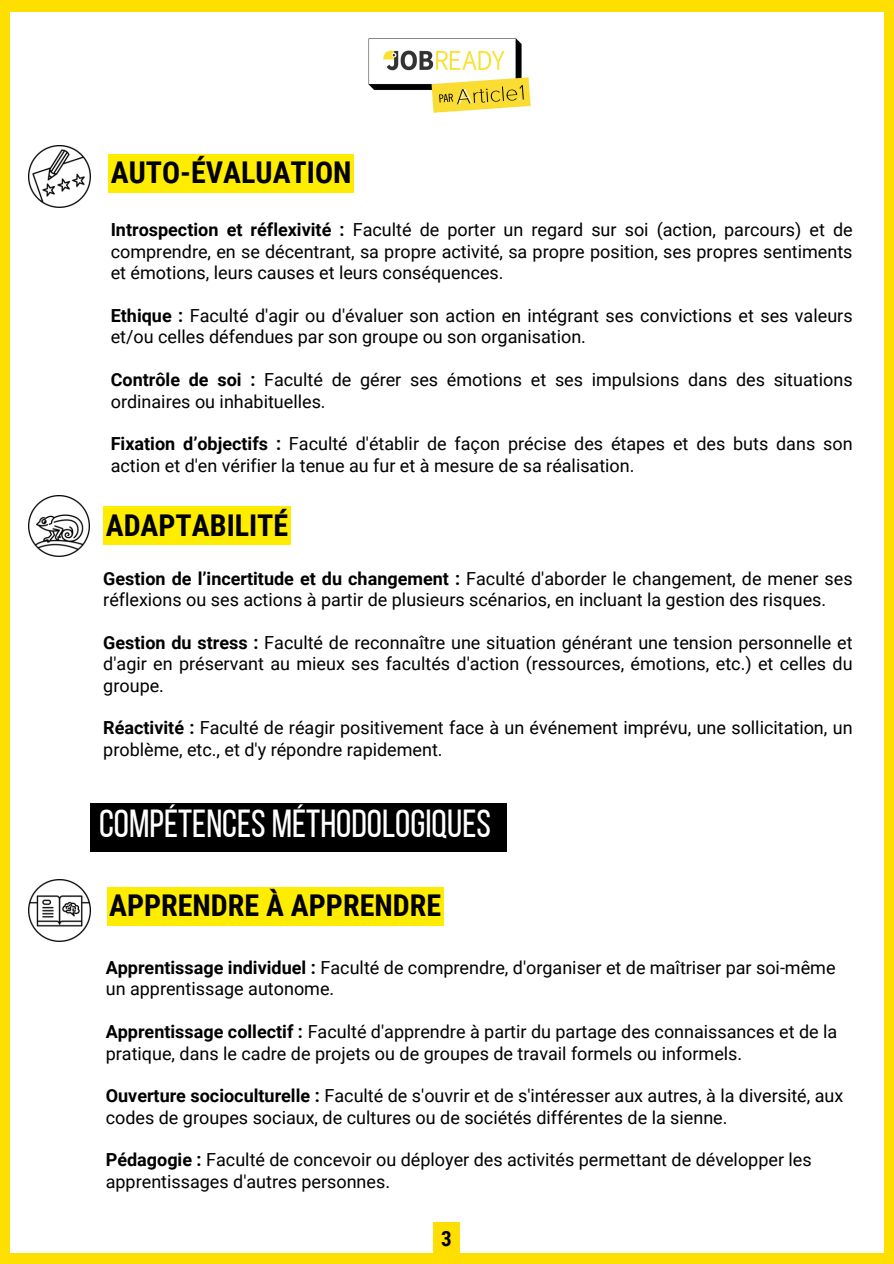
<style>
.page{position:relative;width:894px;height:1264px;background:#fff}
.page>*{position:absolute;margin:0;border:0;box-sizing:border-box;transform-origin:0 0}
.t1{font:39px "Bebas Neue";color:#fff}
.t2{font:700 30px "Roboto Condensed";color:#000}
.t3{font:700 21px "Roboto Condensed";color:#000}
.t4{font:18px/21.3px "Roboto";color:#000}
.s1{font-weight:700}
</style>
<div class="page">
<div style="left:103px;top:506px;width:187px;height:39px;background:#ffed00"></div>
<div style="left:108px;top:154px;width:246px;height:38px;background:#ffed00"></div>
<div style="left:107px;top:886px;width:336px;height:39px;background:#ffed00"></div>
<img style="left:29px;top:146px;width:62px;height:62px">
<img style="left:29px;top:496px;width:60px;height:60px">
<img style="left:29px;top:879px;width:62px;height:62px">
<div style="left:90px;top:803px;width:416px;height:48px;background:#000"></div>
<div style="left:433px;top:1221px;width:27px;height:33px;background:#ffdf00"></div>
<div style="left:0;top:0;width:893px;height:12px;background:#ffdf00"></div>
<div style="left:0;top:0;width:9px;height:1263px;background:#ffdf00"></div>
<div style="left:0;top:1252px;width:893px;height:11px;background:#ffdf00"></div>
<img style="left:368px;top:38px;width:163px;height:75px">
<div style="left:884px;top:0;width:9px;height:1263px;background:#ffdf00"></div>
<p class="t2" style="left:111px;top:155px;width:242px">AUTO-ÉVALUATION</p>
<p class="t4" style="left:111px;top:220px;width:743px;text-align:justify"><span class="s1">Introspection et réflexivité :</span> Faculté de porter un regard sur soi (action, parcours) et de comprendre, en se décentrant, sa propre activité, sa propre position, ses propres sentiments et émotions, leurs causes et leurs conséquences.</p>
<h2 class="t4" style="left:111px;top:305px;width:743px"><span class="s1">Ethique :</span> Faculté d'agir ou d'évaluer son action en intégrant ses convictions et ses valeurs et/ou celles défendues par son groupe ou son organisation.</h2>
<p class="t4" style="left:111px;top:369px;width:743px"><span class="s1">Contrôle de soi :</span> Faculté de gérer ses émotions et ses impulsions dans des situations ordinaires ou inhabituelles.</p>
<p class="t4" style="left:111px;top:433px;width:743px"><span class="s1">Fixation d’objectifs :</span> Faculté d'établir de façon précise des étapes et des buts dans son action et d'en vérifier la tenue au fur et à mesure de sa réalisation.</p>
<p class="t2" style="left:106px;top:508px;width:184px">ADAPTABILITÉ</p>
<p class="t4" style="left:103px;top:568px;width:750px"><span class="s1">Gestion de l’incertitude et du changement :</span> Faculté d'aborder le changement, de mener ses réflexions ou ses actions à partir de plusieurs scénarios, en incluant la gestion des risques.</p>
<h2 class="t4" style="left:103px;top:632px;width:750px;text-align:justify"><span class="s1">Gestion du stress :</span> Faculté de reconnaître une situation générant une tension personnelle et d'agir en préservant au mieux ses facultés d'action (ressources, émotions, etc.) et celles du groupe.</h2>
<p class="t4" style="left:103px;top:717px;width:750px"><span class="s1">Réactivité :</span> Faculté de réagir positivement face à un événement imprévu, une sollicitation, un problème, etc., et d'y répondre rapidement.</p>
<p class="t1" style="left:99px;top:807px;width:393px">COMPÉTENCES MÉTHODOLOGIQUES</p>
<p class="t2" style="left:109px;top:888px;width:333px">APPRENDRE À APPRENDRE</p>
<p class="t4" style="left:106px;top:957px;width:731px"><span class="s1">Apprentissage individuel :</span> Faculté de comprendre, d'organiser et de maîtriser par soi-même un apprentissage autonome.</p>
<h2 class="t4" style="left:106px;top:1021px;width:733px"><span class="s1">Apprentissage collectif :</span> Faculté d'apprendre à partir du partage des connaissances et de la pratique, dans le cadre de projets ou de groupes de travail formels ou informels.</h2>
<p class="t4" style="left:106px;top:1085px;width:739px"><span class="s1">Ouverture socioculturelle :</span> Faculté de s'ouvrir et de s'intéresser aux autres, à la diversité, aux codes de groupes sociaux, de cultures ou de sociétés différentes de la sienne.</p>
<p class="t4" style="left:106px;top:1149px;width:707px"><span class="s1">Pédagogie :</span> Faculté de concevoir ou déployer des activités permettant de développer les apprentissages d'autres personnes.</p>
<p class="t3" style="left:441px;top:1226px;width:12px">3</p>
</div>
